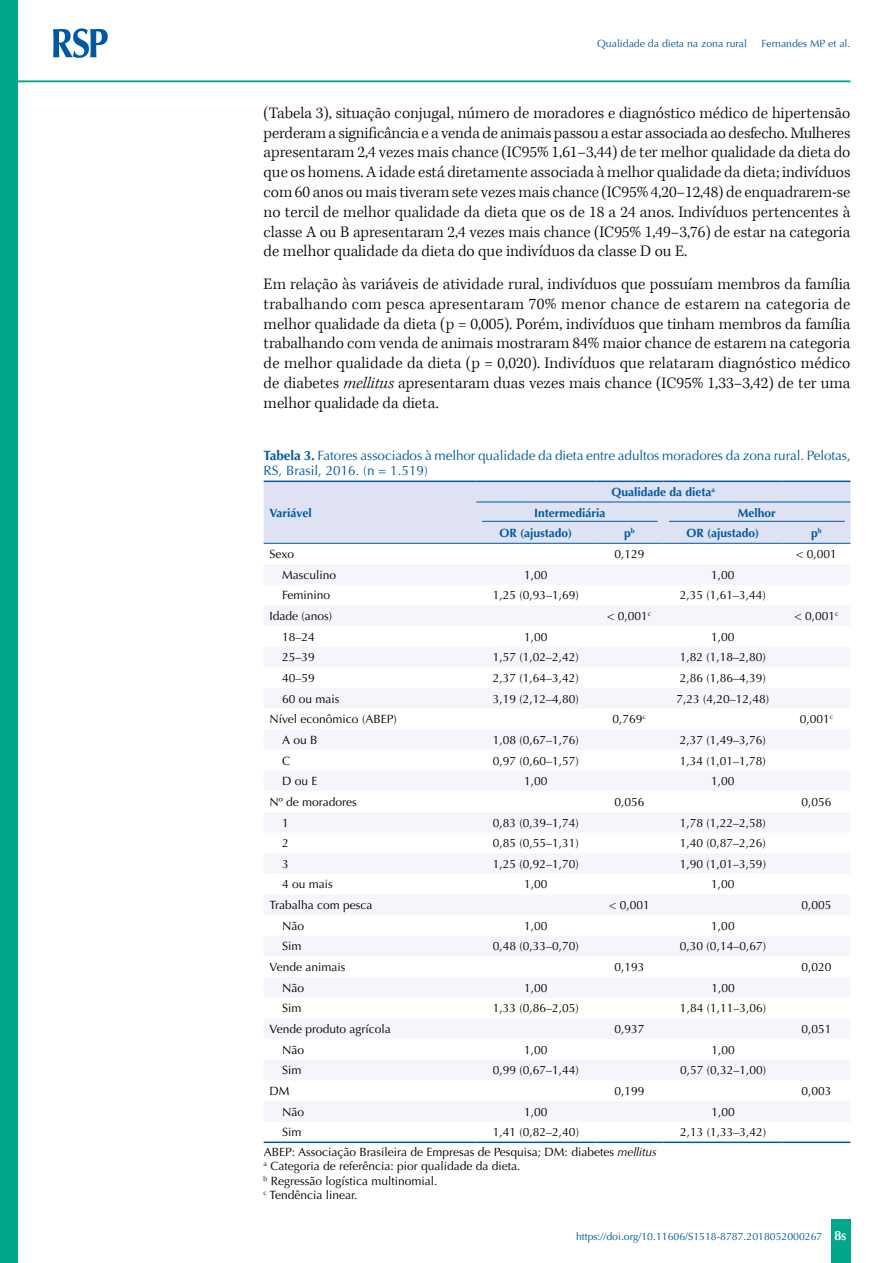
<style>
.page{position:relative;width:893px;height:1263px;background:#fff}
.page>*{position:absolute;margin:0;border:0;box-sizing:border-box;transform-origin:0 0}
.t1{font:300 16.5px/19.8px "Kepler Std";color:#000;text-align:justify}
.t2{font:13.5px/14.2px "Optima";letter-spacing:-.005em;color:#0059a0}
.t3{font:700 13.5px "Optima";color:#fff}
.t4{font:12px/14.4px "Optima";color:#000}
.t5{font:700 12px "Optima";color:#0059a0}
.t6{font:10.5px "Optima";color:#0059a0}
.s1{font-style:italic}
.s2{font-weight:700}
</style>
<div class="page">
<div style="left:831px;top:1220px;width:20px;height:43px;background:#00a788"></div>
<div style="left:0;top:0;width:18px;height:1263px;background:#00a788"></div>
<svg style="left:53px;top:28px;width:55px;height:30px"></svg>
<hr style="left:18px;top:80px;width:832px;height:2px;background:#00a788">
<div style="left:264px;top:482px;width:586px;height:61px;background:#dee2f2"></div>
<svg style="left:264px;top:564px;width:586px;height:557px;fill:#f5f7fb"></svg>
<hr style="left:476px;top:502px;width:119px;height:1px;background:#0059a0">
<hr style="left:595px;top:502px;width:68px;height:1px;background:#0059a0">
<hr style="left:663px;top:502px;width:119px;height:1px;background:#0059a0">
<hr style="left:782px;top:502px;width:68px;height:1px;background:#0059a0">
<hr style="left:264px;top:481px;width:212px;height:1px;background:#0059a0">
<hr style="left:476px;top:481px;width:119px;height:1px;background:#0059a0">
<hr style="left:595px;top:481px;width:68px;height:1px;background:#0059a0">
<hr style="left:663px;top:481px;width:119px;height:1px;background:#0059a0">
<hr style="left:782px;top:481px;width:68px;height:1px;background:#0059a0">
<hr style="left:264px;top:543px;width:212px;height:1px;background:#0059a0">
<hr style="left:476px;top:543px;width:119px;height:1px;background:#0059a0">
<hr style="left:595px;top:543px;width:68px;height:1px;background:#0059a0">
<hr style="left:663px;top:543px;width:119px;height:1px;background:#0059a0">
<hr style="left:782px;top:543px;width:68px;height:1px;background:#0059a0">
<hr style="left:264px;top:1141px;width:212px;height:2px;background:#0059a0">
<hr style="left:476px;top:1141px;width:119px;height:2px;background:#0059a0">
<hr style="left:595px;top:1141px;width:68px;height:2px;background:#0059a0">
<hr style="left:663px;top:1141px;width:119px;height:2px;background:#0059a0">
<hr style="left:782px;top:1141px;width:68px;height:2px;background:#0059a0">
<hr style="left:482px;top:521px;width:176px;height:1px;background:#0059a0">
<hr style="left:669px;top:521px;width:176px;height:1px;background:#0059a0">
<p class="t6" style="left:597px;top:37px;width:151px">Qualidade da dieta na zona rural</p>
<p class="t6" style="left:762px;top:37px;width:90px">Fernandes MP et al.</p>
<p class="t1" style="left:264px;top:103px;width:588px">(Tabela 3), situação conjugal, número de moradores e diagnóstico médico de hipertensão perderam a significância e a venda de animais passou a estar associada ao desfecho. Mulheres apresentaram 2,4 vezes mais chance (IC95% 1,61–3,44) de ter melhor qualidade da dieta do que os homens. A idade está diretamente associada à melhor qualidade da dieta; indivíduos com 60 anos ou mais tiveram sete vezes mais chance (IC95% 4,20–12,48) de enquadrarem-se no tercil de melhor qualidade da dieta que os de 18 a 24 anos. Indivíduos pertencentes à classe A ou B apresentaram 2,4 vezes mais chance (IC95% 1,49–3,76) de estar na categoria de melhor qualidade da dieta do que indivíduos da classe D ou E.</p>
<p class="t1" style="left:264px;top:275px;width:588px">Em relação às variáveis de atividade rural, indivíduos que possuíam membros da família trabalhando com pesca apresentaram 70% menor chance de estarem na categoria de melhor qualidade da dieta (p = 0,005). Porém, indivíduos que tinham membros da família trabalhando com venda de animais mostraram 84% maior chance de estarem na categoria de melhor qualidade da dieta (p = 0,020). Indivíduos que relataram diagnóstico médico de diabetes <span class="s1">mellitus</span> apresentaram duas vezes mais chance (IC95% 1,33–3,42) de ter uma melhor qualidade da dieta.</p>
<p class="t2" style="left:264px;top:449px;width:589px"><span class="s2">Tabela 3.</span> Fatores associados à melhor qualidade da dieta entre adultos moradores da zona rural. Pelotas,<br>RS, Brasil, 2016. (n = 1.519)</p>
<p class="t5" style="left:269px;top:506px;width:44px">Variável</p>
<p class="t5" style="left:612px;top:485px;width:105px">Qualidade da dieta<sup>a</sup></p>
<p class="t5" style="left:534px;top:506px;width:73px">Intermediária</p>
<p class="t5" style="left:738px;top:506px;width:40px">Melhor</p>
<p class="t5" style="left:499px;top:526px;width:74px">OR (ajustado)</p>
<p class="t5" style="left:624px;top:526px;width:12px">p<sup>b</sup></p>
<p class="t5" style="left:686px;top:526px;width:74px">OR (ajustado)</p>
<p class="t5" style="left:811px;top:526px;width:12px">p<sup>b</sup></p>
<p class="t4" style="left:269px;top:547px;width:26px">Sexo</p>
<p class="t4" style="left:614px;top:547px;width:32px">0,129</p>
<p class="t4" style="left:796px;top:547px;width:42px">&lt; 0,001</p>
<p class="t4" style="left:282px;top:567px;width:56px">Masculino</p>
<p class="t4" style="left:524px;top:567px;width:25px">1,00</p>
<p class="t4" style="left:711px;top:567px;width:25px">1,00</p>
<p class="t4" style="left:282px;top:588px;width:50px">Feminino</p>
<p class="t4" style="left:493px;top:588px;width:88px">1,25 (0,93–1,69)</p>
<p class="t4" style="left:680px;top:588px;width:88px">2,35 (1,61–3,44)</p>
<p class="t4" style="left:269px;top:609px;width:64px">Idade (anos)</p>
<p class="t4" style="left:607px;top:609px;width:46px">&lt; 0,001<sup>c</sup></p>
<p class="t4" style="left:794px;top:609px;width:46px">&lt; 0,001<sup>c</sup></p>
<p class="t4" style="left:282px;top:629px;width:34px">18–24</p>
<p class="t4" style="left:524px;top:629px;width:25px">1,00</p>
<p class="t4" style="left:711px;top:629px;width:25px">1,00</p>
<p class="t4" style="left:282px;top:650px;width:34px">25–39</p>
<p class="t4" style="left:493px;top:650px;width:88px">1,57 (1,02–2,42)</p>
<p class="t4" style="left:680px;top:650px;width:88px">1,82 (1,18–2,80)</p>
<p class="t4" style="left:282px;top:671px;width:34px">40–59</p>
<p class="t4" style="left:493px;top:671px;width:88px">2,37 (1,64–3,42)</p>
<p class="t4" style="left:680px;top:671px;width:88px">2,86 (1,86–4,39)</p>
<p class="t4" style="left:282px;top:691px;width:59px">60 ou mais</p>
<p class="t4" style="left:493px;top:691px;width:88px">3,19 (2,12–4,80)</p>
<p class="t4" style="left:677px;top:691px;width:94px">7,23 (4,20–12,48)</p>
<p class="t4" style="left:269px;top:712px;width:129px">Nível econômico (ABEP)</p>
<p class="t4" style="left:613px;top:712px;width:35px">0,769<sup>c</sup></p>
<p class="t4" style="left:800px;top:712px;width:35px">0,001<sup>c</sup></p>
<p class="t4" style="left:282px;top:733px;width:37px">A ou B</p>
<p class="t4" style="left:493px;top:733px;width:88px">1,08 (0,67–1,76)</p>
<p class="t4" style="left:680px;top:733px;width:88px">2,37 (1,49–3,76)</p>
<p class="t4" style="left:282px;top:753px;width:10px">C</p>
<p class="t4" style="left:493px;top:753px;width:88px">0,97 (0,60–1,57)</p>
<p class="t4" style="left:680px;top:753px;width:88px">1,34 (1,01–1,78)</p>
<p class="t4" style="left:282px;top:774px;width:37px">D ou E</p>
<p class="t4" style="left:524px;top:774px;width:25px">1,00</p>
<p class="t4" style="left:711px;top:774px;width:25px">1,00</p>
<p class="t4" style="left:269px;top:795px;width:89px">Nº de moradores</p>
<p class="t4" style="left:614px;top:795px;width:32px">0,056</p>
<p class="t4" style="left:801px;top:795px;width:32px">0,056</p>
<p class="t4" style="left:282px;top:815px;width:8px">1</p>
<p class="t4" style="left:493px;top:815px;width:88px">0,83 (0,39–1,74)</p>
<p class="t4" style="left:680px;top:815px;width:88px">1,78 (1,22–2,58)</p>
<p class="t4" style="left:282px;top:836px;width:8px">2</p>
<p class="t4" style="left:493px;top:836px;width:88px">0,85 (0,55–1,31)</p>
<p class="t4" style="left:680px;top:836px;width:88px">1,40 (0,87–2,26)</p>
<p class="t4" style="left:282px;top:857px;width:8px">3</p>
<p class="t4" style="left:493px;top:857px;width:88px">1,25 (0,92–1,70)</p>
<p class="t4" style="left:680px;top:857px;width:88px">1,90 (1,01–3,59)</p>
<p class="t4" style="left:282px;top:877px;width:52px">4 ou mais</p>
<p class="t4" style="left:524px;top:877px;width:25px">1,00</p>
<p class="t4" style="left:711px;top:877px;width:25px">1,00</p>
<p class="t4" style="left:269px;top:898px;width:104px">Trabalha com pesca</p>
<p class="t4" style="left:609px;top:898px;width:42px">&lt; 0,001</p>
<p class="t4" style="left:801px;top:898px;width:32px">0,005</p>
<p class="t4" style="left:282px;top:919px;width:24px">Não</p>
<p class="t4" style="left:524px;top:919px;width:25px">1,00</p>
<p class="t4" style="left:711px;top:919px;width:25px">1,00</p>
<p class="t4" style="left:282px;top:939px;width:21px">Sim</p>
<p class="t4" style="left:493px;top:939px;width:88px">0,48 (0,33–0,70)</p>
<p class="t4" style="left:680px;top:939px;width:88px">0,30 (0,14–0,67)</p>
<p class="t4" style="left:269px;top:960px;width:78px">Vende animais</p>
<p class="t4" style="left:614px;top:960px;width:32px">0,193</p>
<p class="t4" style="left:801px;top:960px;width:32px">0,020</p>
<p class="t4" style="left:282px;top:981px;width:24px">Não</p>
<p class="t4" style="left:524px;top:981px;width:25px">1,00</p>
<p class="t4" style="left:711px;top:981px;width:25px">1,00</p>
<p class="t4" style="left:282px;top:1001px;width:21px">Sim</p>
<p class="t4" style="left:493px;top:1001px;width:88px">1,33 (0,86–2,05)</p>
<p class="t4" style="left:680px;top:1001px;width:88px">1,84 (1,11–3,06)</p>
<p class="t4" style="left:269px;top:1022px;width:123px">Vende produto agrícola</p>
<p class="t4" style="left:614px;top:1022px;width:32px">0,937</p>
<p class="t4" style="left:802px;top:1022px;width:32px">0,051</p>
<p class="t4" style="left:282px;top:1043px;width:24px">Não</p>
<p class="t4" style="left:524px;top:1043px;width:25px">1,00</p>
<p class="t4" style="left:711px;top:1043px;width:25px">1,00</p>
<p class="t4" style="left:282px;top:1063px;width:21px">Sim</p>
<p class="t4" style="left:493px;top:1063px;width:88px">0,99 (0,67–1,44)</p>
<p class="t4" style="left:680px;top:1063px;width:88px">0,57 (0,32–1,00)</p>
<p class="t4" style="left:270px;top:1084px;width:22px">DM</p>
<p class="t4" style="left:614px;top:1084px;width:32px">0,199</p>
<p class="t4" style="left:802px;top:1084px;width:32px">0,003</p>
<p class="t4" style="left:282px;top:1104px;width:24px">Não</p>
<p class="t4" style="left:524px;top:1104px;width:25px">1,00</p>
<p class="t4" style="left:711px;top:1104px;width:25px">1,00</p>
<p class="t4" style="left:282px;top:1125px;width:21px">Sim</p>
<p class="t4" style="left:493px;top:1125px;width:88px">1,41 (0,82–2,40)</p>
<p class="t4" style="left:680px;top:1125px;width:88px">2,13 (1,33–3,42)</p>
<p class="t4" style="left:264px;top:1144px;width:395px">ABEP: Associação Brasileira de Empresas de Pesquisa; DM: diabetes <span class="s1">mellitus </span><sup>a</sup> Categoria de referência: pior qualidade da dieta.<br><sup>b</sup> Regressão logística multinomial.<br><sup>c</sup> Tendência linear.</p>
<p class="t6" style="left:576px;top:1230px;width:248px">https://doi.org/10.11606/S1518-8787.2018052000267</p>
<p class="t3" style="left:834px;top:1227px;width:14px">8s</p>
</div>
